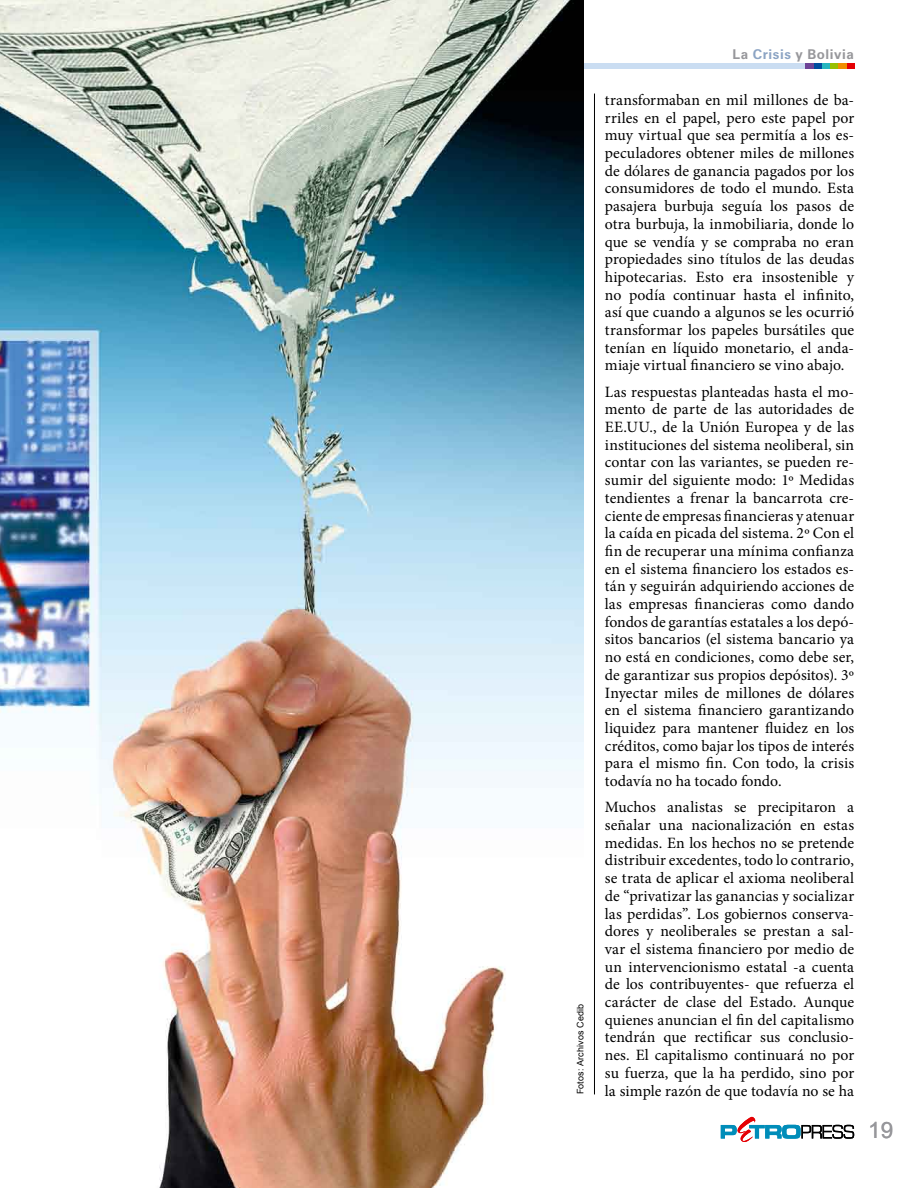
<style>
.page{position:relative;width:918px;height:1188px;background:#fff}
.page>*{position:absolute;margin:0;border:0;box-sizing:border-box;transform-origin:0 0}
.t1{font:22.5px "Arial";color:#97979b}
.t2{font:15.75px/17.7px "Minion Pro";color:#000;text-align:justify}
.t3{font:700 13.5px "Zurich BT";letter-spacing:.04em;color:#97979b}
.t4{font:9px "Arial";letter-spacing:.02em;color:#000}
.s1{color:#8ca4c4}
</style>
<div class="page">
<div style="left:64px;top:64px;width:790px;height:5px;background:#caddf2"></div>
<div style="left:846px;top:64px;width:8px;height:5px;background:#e50004"></div>
<div style="left:838px;top:64px;width:8px;height:5px;background:#f18e00"></div>
<div style="left:830px;top:64px;width:8px;height:5px;background:#98c000"></div>
<div style="left:822px;top:64px;width:8px;height:5px;background:#26b6bf"></div>
<div style="left:814px;top:64px;width:8px;height:5px;background:#004d9f"></div>
<div style="left:806px;top:64px;width:8px;height:5px;background:#6e4497"></div>
<img style="left:0;top:0;width:584px;height:1188px">
<svg style="left:721px;top:1117px;width:133px;height:25px"></svg>
<hr style="left:594px;top:94px;width:1px;height:1000px;background:#000">
<p class="t4" style="left:575px;top:1094px;width:92px;rotate:-90deg">Fotos: Archivos Cedib</p>
<p class="t3" style="left:733px;top:46px;width:123px">La <span class="s1">Crisis</span> y Bolivia</p>
<p class="t2" style="left:605px;top:91px;width:251px">transformaban en mil millones de ba&shy;rriles en el papel, pero este papel por muy virtual que sea permitía a los es&shy;peculadores obtener miles de millones de dólares de ganancia pagados por los consumidores de todo el mundo. Esta pasajera burbuja seguía los pasos de otra burbuja, la inmobiliaria, donde lo que se vendía y se compraba no eran propiedades sino títulos de las deudas hipotecarias. Esto era insostenible y no podía continuar hasta el infinito, así que cuando a algunos se les ocurrió transformar los papeles bursátiles que tenían en líquido monetario, el anda&shy;miaje virtual financiero se vino abajo.</p>
<p class="t2" style="left:605px;top:383px;width:251px">Las respuestas planteadas hasta el mo&shy;mento de parte de las autoridades de EE.UU., de la Unión Europea y de las instituciones del sistema neoliberal, sin contar con las variantes, se pueden re&shy;sumir del siguiente modo: 1º Medidas tendientes a frenar la bancarrota cre&shy;ciente de empresas financieras y atenuar la caída en picada del sistema. 2º Con el fin de recuperar una mínima confianza en el sistema financiero los estados es&shy;tán y seguirán adquiriendo acciones de las empresas financieras como dando fondos de garantías estatales a los depó&shy;sitos bancarios (el sistema bancario ya no está en condiciones, como debe ser, de garantizar sus propios depósitos). 3º Inyectar miles de millones de dólares en el sistema financiero garantizando liquidez para mantener fluidez en los créditos, como bajar los tipos de interés para el mismo fin. Con todo, la crisis todavía no ha tocado fondo.</p>
<p class="t2" style="left:605px;top:798px;width:251px">Muchos analistas se precipitaron a señalar una nacionalización en estas medidas. En los hechos no se pretende distribuir excedentes, todo lo contrario, se trata de aplicar el axioma neoliberal de “privatizar las ganancias y socializar las perdidas”. Los gobiernos conserva&shy;dores y neoliberales se prestan a sal&shy;var el sistema financiero por medio de un intervencionismo estatal -a cuenta de los contribuyentes- que refuerza el carácter de clase del Estado. Aunque quienes anuncian el fin del capitalismo tendrán que rectificar sus conclusio&shy;nes. El capitalismo continuará no por su fuerza, que la ha perdido, sino por la simple razón de que todavía no se ha</p>
<h1 class="t1" style="left:868px;top:1116px;width:27px">19</h1>
</div>
